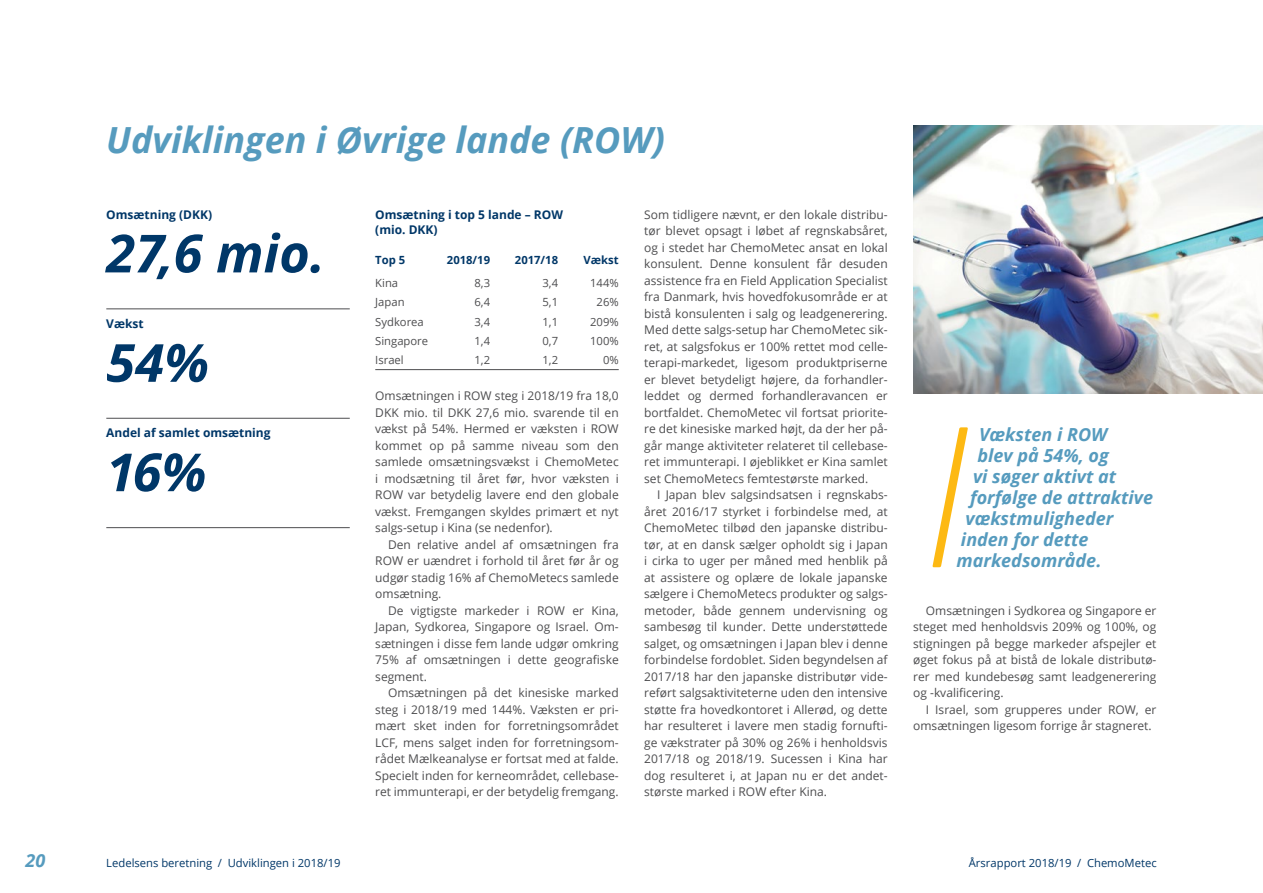
<style>
.page{position:relative;width:1263px;height:893px;background:#fff}
.page>*{position:absolute;margin:0;border:0;box-sizing:border-box;transform-origin:0 0}
.t1{font:italic 700 52.5px "Open Sans";color:#003768}
.t2{font:italic 700 36px "Open Sans";color:#569bbe}
.t3{font:italic 700 18px "Open Sans";color:#569bbe}
.t4{font:12px/16.5px "Open Sans";color:#4d4d4f;text-align:justify}
.t5{font:700 12px/15px "Open Sans";color:#003768}
.t6{font:11.25px "Open Sans";color:#4d4d4f}
.t7{font:11.25px "Open Sans";color:#003768}
.t8{font:700 11.25px "Open Sans";color:#003768}
</style>
<div class="page">
<img style="left:913px;top:125px;width:350px;height:268px">
<hr style="left:375px;top:369px;width:244px;height:1px;background:#4d4d4f">
<svg style="left:932px;top:427px;width:36px;height:140px"></svg>
<hr style="left:106px;top:309px;width:244px;height:1px;background:#4d4d4f">
<hr style="left:106px;top:418px;width:244px;height:1px;background:#4d4d4f">
<hr style="left:106px;top:527px;width:244px;height:1px;background:#4d4d4f">
<h2 class="t2" style="left:106px;top:114px;width:560px">Udviklingen i Øvrige lande (ROW)</h2>
<p class="t5" style="left:106px;top:206px;width:107px">Omsætning (DKK)</p>
<h1 class="t1" style="left:106px;top:216px;width:220px">27,6 mio.</h1>
<p class="t5" style="left:106px;top:316px;width:39px">Vækst</p>
<h1 class="t1" style="left:106px;top:326px;width:104px">54%</h1>
<p class="t5" style="left:106px;top:425px;width:166px">Andel af samlet omsætning</p>
<h1 class="t1" style="left:106px;top:435px;width:102px">16%</h1>
<p class="t5" style="left:375px;top:206px;width:189px">Omsætning i top 5 lande – ROW (mio. DKK)</p>
<p class="t8" style="left:375px;top:252px;width:31px">Top 5</p>
<p class="t8" style="left:447px;top:252px;width:45px">2018/19</p>
<p class="t8" style="left:515px;top:252px;width:45px">2017/18</p>
<p class="t8" style="left:584px;top:252px;width:37px">Vækst</p>
<p class="t6" style="left:375px;top:275px;width:24px">Kina</p>
<p class="t6" style="left:474px;top:275px;width:17px">8,3</p>
<p class="t6" style="left:542px;top:275px;width:17px">3,4</p>
<p class="t6" style="left:590px;top:275px;width:30px">144%</p>
<p class="t6" style="left:375px;top:295px;width:31px">Japan</p>
<p class="t6" style="left:474px;top:295px;width:17px">6,4</p>
<p class="t6" style="left:542px;top:295px;width:17px">5,1</p>
<p class="t6" style="left:597px;top:295px;width:24px">26%</p>
<p class="t6" style="left:375px;top:314px;width:50px">Sydkorea</p>
<p class="t6" style="left:474px;top:314px;width:17px">3,4</p>
<p class="t6" style="left:542px;top:314px;width:17px">1,1</p>
<p class="t6" style="left:590px;top:314px;width:30px">209%</p>
<p class="t6" style="left:375px;top:333px;width:54px">Singapore</p>
<p class="t6" style="left:474px;top:333px;width:17px">1,4</p>
<p class="t6" style="left:542px;top:333px;width:17px">0,7</p>
<p class="t6" style="left:590px;top:333px;width:30px">100%</p>
<p class="t6" style="left:375px;top:352px;width:30px">Israel</p>
<p class="t6" style="left:474px;top:352px;width:17px">1,2</p>
<p class="t6" style="left:542px;top:352px;width:17px">1,2</p>
<p class="t6" style="left:603px;top:352px;width:17px">0%</p>
<p class="t4" style="left:375px;top:387px;width:245px">Omsætningen i ROW steg i 2018/19 fra 18,0<br>DKK mio. til DKK 27,6 mio. svarende til en vækst på 54%. Hermed er væksten i ROW kommet op på samme niveau som den samlede omsætningsvækst i ChemoMetec i modsætning til året før, hvor væksten i ROW var betydelig lavere end den globale vækst. Fremgangen skyldes primært et nyt salgs-setup i Kina (se nedenfor).</p>
<p class="t4" style="left:375px;top:536px;width:245px;text-indent:13px">Den relative andel af omsætningen fra ROW er uændret i forhold til året før år og udgør stadig 16% af ChemoMetecs samlede omsætning.</p>
<p class="t4" style="left:375px;top:602px;width:245px;text-indent:13px">De vigtigste markeder i ROW er Kina, Japan, Sydkorea, Singapore og Israel. Om&shy;sætningen i disse fem lande udgør omkring 75% af omsætningen i dette geografiske segment.</p>
<p class="t4" style="left:375px;top:684px;width:245px;text-indent:13px">Omsætningen på det kinesiske marked steg i 2018/19 med 144%. Væksten er pri&shy;mært sket inden for forretningsområdet LCF, mens salget inden for forretningsom&shy;rådet Mælkeanalyse er fortsat med at falde.<br>Specielt inden for kerneområdet, cellebase&shy;ret immunterapi, er der betydelig fremgang.</p>
<p class="t4" style="left:644px;top:206px;width:245px">Som tidligere nævnt, er den lokale distribu&shy;tør blevet opsagt i løbet af regnskabsåret, og i stedet har ChemoMetec ansat en lokal konsulent. Denne konsulent får desuden assistence fra en Field Application Specialist fra Danmark, hvis hovedfokusområde er at bistå konsulenten i salg og leadgenerering.<br>Med dette salgs-setup har ChemoMetec sik&shy;ret, at salgsfokus er 100% rettet mod celle&shy;terapi-markedet, ligesom produktpriserne er blevet betydeligt højere, da forhandler&shy;leddet og dermed forhandleravancen er bortfaldet. ChemoMetec vil fortsat priorite&shy;re det kinesiske marked højt, da der her på&shy;går mange aktiviteter relateret til cellebase&shy;ret immunterapi. I øjeblikket er Kina samlet set ChemoMetecs femtestørste marked.</p>
<p class="t4" style="left:644px;top:486px;width:245px;text-indent:13px">I Japan blev salgsindsatsen i regnskabs&shy;året 2016/17 styrket i forbindelse med, at ChemoMetec tilbød den japanske distribu&shy;tør, at en dansk sælger opholdt sig i Japan i cirka to uger per måned med henblik på at assistere og oplære de lokale japanske sælgere i ChemoMetecs produkter og salgs&shy;metoder, både gennem undervisning og sambesøg til kunder. Dette understøttede salget, og omsætningen i Japan blev i denne forbindelse fordoblet. Siden begyndelsen af 2017/18 har den japanske distributør vide&shy;reført salgsaktiviteterne uden den intensive støtte fra hovedkontoret i Allerød, og dette har resulteret i lavere men stadig fornufti&shy;ge vækstrater på 30% og 26% i henholdsvis 2017/18 og 2018/19. Sucessen i Kina har dog resulteret i, at Japan nu er det andet&shy;største marked i ROW efter Kina.</p>
<h3 class="t3" style="left:979px;top:422px;width:130px">Væksten i ROW</h3>
<h3 class="t3" style="left:977px;top:443px;width:133px">blev på 54%, og</h3>
<h3 class="t3" style="left:973px;top:464px;width:145px">vi søger aktivt at</h3>
<h3 class="t3" style="left:970px;top:485px;width:185px">forfølge de attraktive</h3>
<h3 class="t3" style="left:965px;top:506px;width:149px">vækstmuligheder</h3>
<h3 class="t3" style="left:961px;top:527px;width:129px">inden for dette</h3>
<h3 class="t3" style="left:956px;top:548px;width:146px">markedsområde.</h3>
<p class="t4" style="left:913px;top:602px;width:245px;text-indent:13px">Omsætningen i Sydkorea og Singapore er steget med henholdsvis 209% og 100%, og stigningen på begge markeder afspejler et øget fokus på at bistå de lokale distributø&shy;rer med kundebesøg samt leadgenerering og -kvalificering.</p>
<p class="t4" style="left:913px;top:701px;width:245px;text-indent:13px">I Israel, som grupperes under ROW, er omsætningen ligesom forrige år stagneret.</p>
<h3 class="t3" style="left:26px;top:848px;width:21px">20</h3>
<p class="t7" style="left:106px;top:856px;width:236px">Ledelsens beretning / Udviklingen i 2018/19</p>
<p class="t7" style="left:969px;top:856px;width:189px">Årsrapport 2018/19 / ChemoMetec</p>
</div>
